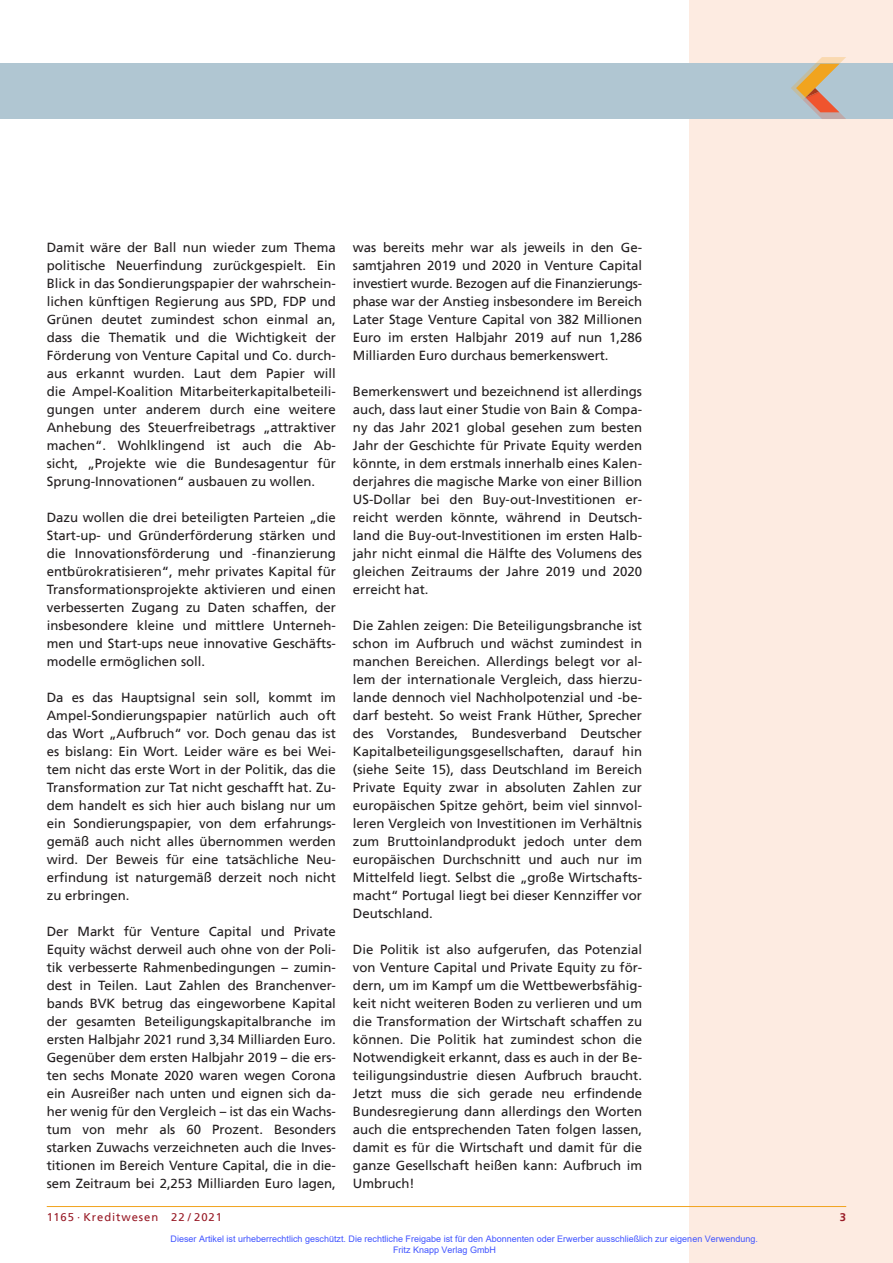
<style>
.page{position:relative;width:893px;height:1263px;background:#fff}
.page>*{position:absolute;margin:0;border:0;box-sizing:border-box;transform-origin:0 0}
.t1{font:13.2px/18px "Frutiger";color:#231f20;text-align:justify}
.t2{font:11.25px "Frutiger";letter-spacing:.08em;color:#981a26}
.t3{font:700 11.25px "Frutiger";color:#981a26}
.t4{font:9px/10.8px "Arial";color:#4054ff}
</style>
<div class="page">
<div style="left:689px;top:0;width:204px;height:1263px;background:#fdebe1"></div>
<div style="left:0;top:64px;width:893px;height:55px;background:#b0c6d2"></div>
<svg style="left:791px;top:57px;width:55px;height:62px"></svg>
<hr style="left:47px;top:1206px;width:799px;height:1px;background:#f1a31e">
<p class="t1" style="left:47px;top:239px;width:291px">Damit wäre der Ball nun wieder zum Thema politische Neuerfindung zurückgespielt. Ein Blick in das Sondierungspapier der wahrschein&shy;lichen künftigen Regierung aus SPD, FDP und Grünen deutet zumindest schon einmal an, dass die Thematik und die Wichtigkeit der Förderung von Venture Capital und Co. durch&shy;aus erkannt wurden. Laut dem Papier will die Ampel-Koalition Mitarbeiterkapitalbeteili&shy;gungen unter anderem durch eine weitere Anhebung des Steuerfreibetrags „attraktiver machen“. Wohlklingend ist auch die Ab&shy;sicht, „Projekte wie die Bundesagentur für Sprung-Innovationen“ ausbauen zu wollen.</p>
<p class="t1" style="left:47px;top:509px;width:291px">Dazu wollen die drei beteiligten Parteien „die Start-up- und Gründerförderung stärken und die Innovationsförderung und -finanzierung entbürokratisieren“, mehr privates Kapital für Transformationsprojekte aktivieren und einen verbesserten Zugang zu Daten schaffen, der insbesondere kleine und mittlere Unterneh&shy;men und Start-ups neue innovative Geschäfts&shy;modelle ermöglichen soll.</p>
<p class="t1" style="left:47px;top:689px;width:291px">Da es das Hauptsignal sein soll, kommt im Ampel-Sondierungspapier natürlich auch oft das Wort „Aufbruch“ vor. Doch genau das ist es bislang: Ein Wort. Leider wäre es bei Wei&shy;tem nicht das erste Wort in der Politik, das die Transformation zur Tat nicht geschafft hat. Zu&shy;dem handelt es sich hier auch bislang nur um ein Sondierungspapier, von dem erfahrungs&shy;gemäß auch nicht alles übernommen werden wird. Der Beweis für eine tatsächliche Neu&shy;erfindung ist naturgemäß derzeit noch nicht zu erbringen.</p>
<p class="t1" style="left:47px;top:923px;width:291px">Der Markt für Venture Capital und Private Equity wächst derweil auch ohne von der Poli&shy;tik verbesserte Rahmenbedingungen – zumin&shy;dest in Teilen. Laut Zahlen des Branchenver&shy;bands BVK betrug das eingeworbene Kapital der gesamten Beteiligungskapitalbranche im ersten Halbjahr 2021 rund 3,34 Milliarden Euro.<br>Gegenüber dem ersten Halbjahr 2019 – die ers&shy;ten sechs Monate 2020 waren wegen Corona ein Ausreißer nach unten und eignen sich da&shy;her wenig für den Vergleich – ist das ein Wachs&shy;tum von mehr als 60 Prozent. Besonders starken Zuwachs verzeichneten auch die Inves&shy;titionen im Bereich Venture Capital, die in die&shy;sem Zeitraum bei 2,253 Milliarden Euro lagen,</p>
<p class="t1" style="left:353px;top:239px;width:291px">was bereits mehr war als jeweils in den Ge&shy;samtjahren 2019 und 2020 in Venture Capital investiert wurde. Bezogen auf die Finanzierungs&shy;phase war der Anstieg insbesondere im Bereich Later Stage Venture Capital von 382 Millionen Euro im ersten Halbjahr 2019 auf nun 1,286<br>Milliarden Euro durchaus bemerkenswert.</p>
<p class="t1" style="left:353px;top:383px;width:291px">Bemerkenswert und bezeichnend ist allerdings auch, dass laut einer Studie von Bain &amp; Compa&shy;ny das Jahr 2021 global gesehen zum besten Jahr der Geschichte für Private Equity werden könnte, in dem erstmals innerhalb eines Kalen&shy;derjahres die magische Marke von einer Billion US-Dollar bei den Buy-out-Investitionen er&shy;reicht werden könnte, während in Deutsch&shy;land die Buy-out-Investitionen im ersten Halb&shy;jahr nicht einmal die Hälfte des Volumens des gleichen Zeitraums der Jahre 2019 und 2020 erreicht hat.</p>
<p class="t1" style="left:353px;top:617px;width:291px">Die Zahlen zeigen: Die Beteiligungsbranche ist schon im Aufbruch und wächst zumindest in manchen Bereichen. Allerdings belegt vor al&shy;lem der internationale Vergleich, dass hierzu&shy;lande dennoch viel Nachholpotenzial und -be&shy;darf besteht. So weist Frank Hüther, Sprecher des Vorstandes, Bundesverband Deutscher Kapitalbeteiligungsgesellschaften, darauf hin (siehe Seite 15), dass Deutschland im Bereich Private Equity zwar in absoluten Zahlen zur europäischen Spitze gehört, beim viel sinnvol&shy;leren Vergleich von Investitionen im Verhältnis zum Bruttoinlandprodukt jedoch unter dem europäischen Durchschnitt und auch nur im Mittelfeld liegt. Selbst die „große Wirtschafts&shy;macht“ Portugal liegt bei dieser Kennziffer vor Deutschland.</p>
<p class="t1" style="left:353px;top:941px;width:291px">Die Politik ist also aufgerufen, das Potenzial von Venture Capital und Private Equity zu för&shy;dern, um im Kampf um die Wettbewerbsfähig&shy;keit nicht weiteren Boden zu verlieren und um die Transformation der Wirtschaft schaffen zu können. Die Politik hat zumindest schon die Notwendigkeit erkannt, dass es auch in der Be&shy;teiligungsindustrie diesen Aufbruch braucht.<br>Jetzt muss die sich gerade neu erfindende Bundesregierung dann allerdings den Worten auch die entsprechenden Taten folgen lassen, damit es für die Wirtschaft und damit für die ganze Gesellschaft heißen kann: Aufbruch im Umbruch!</p>
<p class="t2" style="left:47px;top:1211px;width:177px">1165 · Kreditwesen 22 / 2021</p>
<p class="t3" style="left:840px;top:1211px;width:8px">3</p>
<p class="t4" style="left:393px;top:1233px;width:366px;text-indent:-223px">Dieser Artikel ist urheberrechtlich geschützt. Die rechtliche Freigabe ist für den Abonnenten oder Erwerber ausschließlich zur eigenen Verwendung.<br>Fritz Knapp Verlag GmbH</p>
</div>
